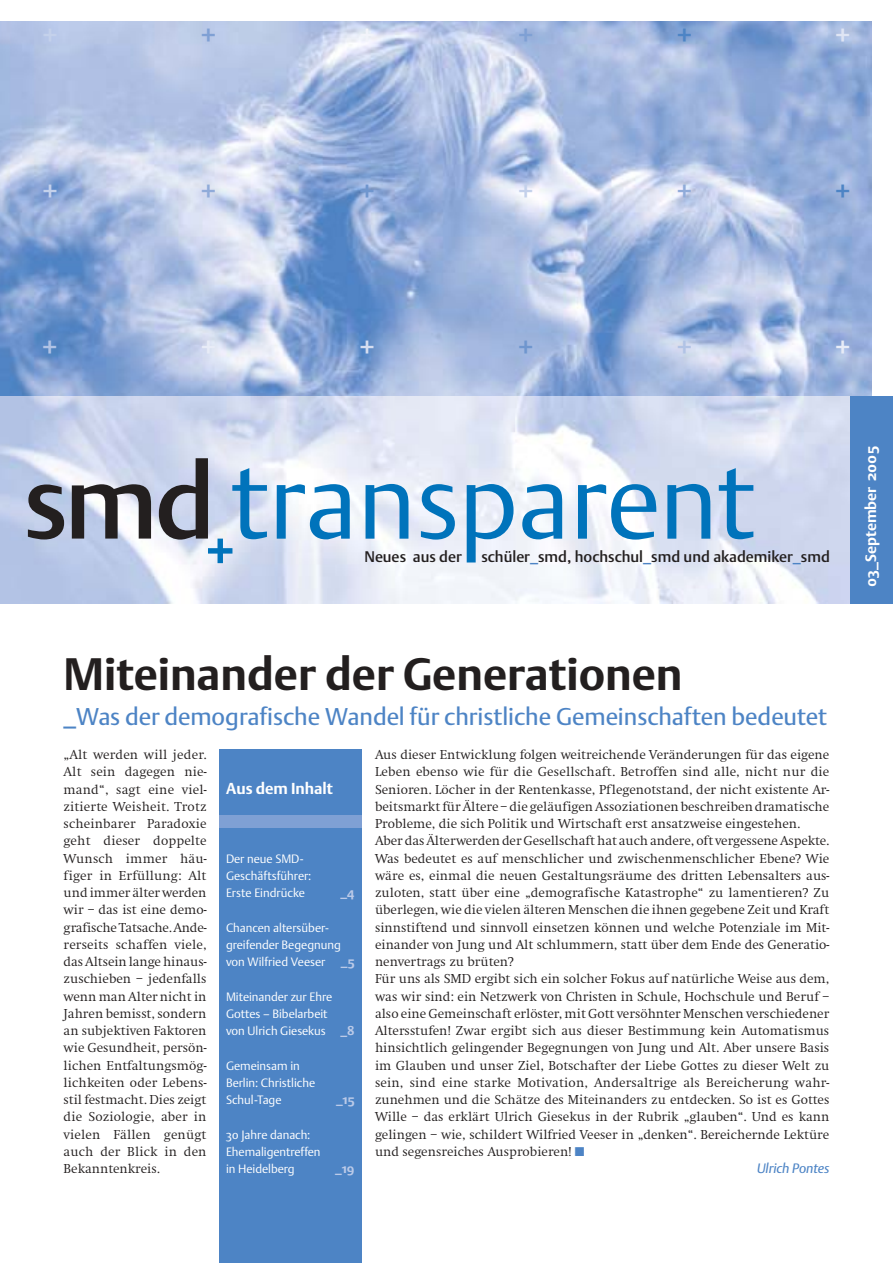
<style>
.page{position:relative;width:893px;height:1263px;background:#fff}
.page>*{position:absolute;margin:0;border:0;box-sizing:border-box;transform-origin:0 0}
.t1{font:700 45px "DTL Argo ST";color:#231f1f}
.t2{font:700 27px "DTL Argo ST";color:#7fa0d4}
.t3{font:700 27px "DTL Argo ST";color:#4d84c5}
.t4{font:700 27px "DTL Argo ST";color:#c4d1eb}
.t5{font:700 27px "DTL Argo ST";color:#90abd9}
.t6{font:700 27px "DTL Argo ST";color:#6f96ce}
.t7{font:700 27px "DTL Argo ST";color:#b1c3e5}
.t8{font:700 27px "DTL Argo ST";color:#e8ecf7}
.t9{font:700 27px "DTL Argo ST";color:#dfe5f4}
.t10{font:700 27px "DTL Argo ST";color:#d6def0}
.t11{font:24px "DTL Argo ST";color:#4d84c5}
.t12{font:700 15.75px "DTL Argo ST";color:#fff}
.t13{font:500 15.15px "DTL Argo ST";color:#231f1f}
.t14{font:700 15px "DTL Argo ST";color:#fff}
.t15{font:300 13.5px/17.2px "Swift EF";color:#231f1f;text-align:justify}
.t16{font:italic 13.5px "DTL Argo ST";color:#4d84c5}
.t17{font:700 12.75px "DTL Argo ST";color:#bbcae8}
.t18{font:300 12px/17.2px "DTL Argo ST";color:#fff}
.s1{color:#4d84c5}
</style>
<div class="page">
<img style="left:0;top:21px;width:871px;height:376px">
<img style="left:0;top:397px;width:850px;height:207px">
<div style="left:850px;top:397px;width:42px;height:207px;background:#4d84c5"></div>
<div style="left:219px;top:750px;width:143px;height:513px;background:#4d84c5"></div>
<div style="left:219px;top:815px;width:143px;height:13px;background:#7fa0d4"></div>
<svg style="left:28px;top:485px;width:36px;height:55px;background:#6c707d"></svg>
<svg style="left:72px;top:484px;width:79px;height:55px"></svg>
<svg style="left:466px;top:484px;width:47px;height:78px"></svg>
<svg style="left:159px;top:458px;width:108px;height:105px;background:#a4b3c7"></svg>
<svg style="left:277px;top:484px;width:73px;height:55px"></svg>
<svg style="left:365px;top:484px;width:43px;height:55px"></svg>
<svg style="left:421px;top:484px;width:34px;height:56px;background:#87bade"></svg>
<svg style="left:522px;top:484px;width:40px;height:55px"></svg>
<svg style="left:578px;top:484px;width:78px;height:56px"></svg>
<svg style="left:667px;top:484px;width:43px;height:55px;background:#73abd7"></svg>
<svg style="left:718px;top:468px;width:35px;height:71px;background:#88b5dc"></svg>
<h2 class="t2" style="left:201px;top:21px;width:17px">+</h2>
<h2 class="t2" style="left:518px;top:21px;width:17px">+</h2>
<h2 class="t3" style="left:676px;top:21px;width:17px">+</h2>
<h2 class="t9" style="left:835px;top:21px;width:17px">+</h2>
<h2 class="t4" style="left:42px;top:177px;width:17px">+</h2>
<h2 class="t5" style="left:201px;top:177px;width:17px">+</h2>
<h2 class="t6" style="left:359px;top:177px;width:17px">+</h2>
<h2 class="t4" style="left:518px;top:177px;width:17px">+</h2>
<h2 class="t5" style="left:676px;top:177px;width:17px">+</h2>
<h2 class="t3" style="left:835px;top:177px;width:17px">+</h2>
<h2 class="t7" style="left:42px;top:333px;width:17px">+</h2>
<h2 class="t8" style="left:201px;top:333px;width:17px">+</h2>
<h2 class="t10" style="left:359px;top:333px;width:17px">+</h2>
<h2 class="t6" style="left:518px;top:333px;width:17px">+</h2>
<h2 class="t7" style="left:676px;top:333px;width:17px">+</h2>
<h2 class="t8" style="left:835px;top:333px;width:17px">+</h2>
<p class="t13" style="left:364px;top:551px;width:99px">Neues aus der</p>
<p class="t13" style="left:481px;top:551px;width:350px">schüler<span class="s1">_</span>smd, hochschul<span class="s1">_</span>smd und akademiker<span class="s1">_</span>smd</p>
<h1 class="t1" style="left:64px;top:655px;width:620px">Miteinander der Generationen</h1>
<h3 class="t11" style="left:64px;top:708px;width:764px">_Was der demografische Wandel für christliche Gemeinschaften bedeutet</h3>
<p class="t15" style="left:64px;top:747px;width:144px">„Alt werden will jeder.<br>Alt sein dagegen nie&shy;mand“, sagt eine viel&shy;zitierte Weisheit. Trotz scheinbarer Paradoxie geht dieser doppelte Wunsch immer häu&shy;figer in Erfüllung: Alt und immer älter werden wir – das ist eine demo&shy;grafische Tatsache. Ande&shy;rerseits schaffen viele, das Altsein lange hinaus&shy;zuschieben – jedenfalls wenn man Alter nicht in Jahren bemisst, sondern an subjektiven Faktoren wie Gesundheit, persön&shy;lichen Entfaltungsmög&shy;lichkeiten oder Lebens&shy;stil festmacht. Dies zeigt die Soziologie, aber in vielen Fällen genügt auch der Blick in den Bekanntenkreis.</p>
<p class="t15" style="left:375px;top:747px;width:456px;text-align:left">Aus dieser Entwicklung folgen weitreichende Veränderungen für das eigene Leben ebenso wie für die Gesellschaft. Betroffen sind alle, nicht nur die Senioren. Löcher in der Rentenkasse, Pflegenotstand, der nicht existente Ar&shy;beitsmarkt für Ältere – die geläufigen Assoziationen beschreiben dramatische Probleme, die sich Politik und Wirtschaft erst ansatzweise eingestehen.<br>Aber das Älterwerden der Gesellschaft hat auch andere, oft vergessene Aspekte.<br>Was bedeutet es auf menschlicher und zwischenmenschlicher Ebene? Wie wäre es, einmal die neuen Gestaltungsräume des dritten Lebensalters aus&shy;zuloten, statt über eine „demografische Katastrophe“ zu lamentieren? Zu überlegen, wie die vielen älteren Menschen die ihnen gegebene Zeit und Kraft sinnstiftend und sinnvoll einsetzen können und welche Potenziale im Mit&shy;einander von Jung und Alt schlummern, statt über dem Ende des Generatio&shy;nenvertrags zu brüten?<br>Für uns als SMD ergibt sich ein solcher Fokus auf natürliche Weise aus dem, was wir sind: ein Netzwerk von Christen in Schule, Hochschule und Beruf – also eine Gemeinschaft erlöster, mit Gott versöhnter Menschen verschiedener Altersstufen! Zwar ergibt sich aus dieser Bestimmung kein Automatismus hinsichtlich gelingender Begegnungen von Jung und Alt. Aber unsere Basis im Glauben und unser Ziel, Botschafter der Liebe Gottes zu dieser Welt zu sein, sind eine starke Motivation, Andersaltrige als Bereicherung wahr&shy;zunehmen und die Schätze des Miteinanders zu entdecken. So ist es Gottes Wille – das erklärt Ulrich Giesekus in der Rubrik „glauben“. Und es kann gelingen – wie, schildert Wilfried Veeser in „denken“. Bereichernde Lektüre und segensreiches Ausprobieren! <span class="s1">■</span></p>
<p class="t12" style="left:226px;top:782px;width:108px">Aus dem Inhalt</p>
<p class="t18" style="left:226px;top:851px;width:87px">Der neue SMD-<br>Geschäftsführer:<br>Erste Eindrücke</p>
<p class="t18" style="left:226px;top:920px;width:117px">Chancen altersüber&shy;greifender Begegnung von Wilfried Veeser</p>
<p class="t18" style="left:226px;top:989px;width:108px">Miteinander zur Ehre<br>Gottes – Bibelarbeit von Ulrich Giesekus</p>
<p class="t18" style="left:226px;top:1058px;width:91px">Gemeinsam in<br>Berlin: Christliche<br>Schul-Tage</p>
<p class="t18" style="left:226px;top:1127px;width:96px">30 Jahre danach:<br>Ehemaligentreffen in Heidelberg</p>
<p class="t17" style="left:340px;top:887px;width:16px">_4</p>
<p class="t17" style="left:341px;top:956px;width:15px">_5</p>
<p class="t17" style="left:340px;top:1025px;width:16px">_8</p>
<p class="t17" style="left:336px;top:1094px;width:20px">_15</p>
<p class="t16" style="left:757px;top:1163px;width:74px">Ulrich Pontes</p>
<p class="t17" style="left:335px;top:1163px;width:21px">_19</p>
<p class="t14" style="left:864px;top:587px;width:142px;rotate:-90deg">03_September 2005</p>
</div>
